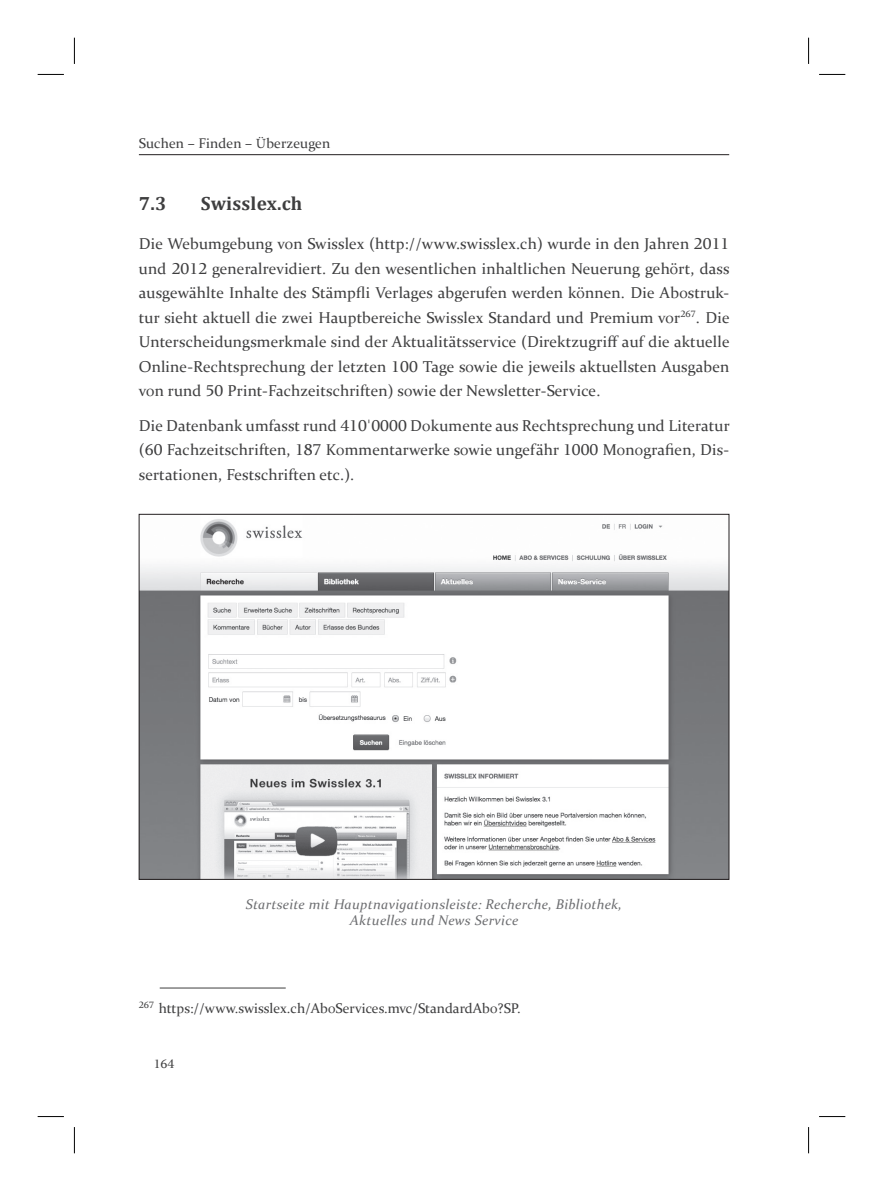
<style>
.page{position:relative;width:883px;height:1191px;background:#fff}
.page>*{position:absolute;margin:0;border:0;box-sizing:border-box;transform-origin:0 0}
.t1{font:700 19.25px "Cambria";letter-spacing:.01em;color:#3e3e3f}
.t2{font:15.75px/24.5px "Constantia";letter-spacing:.01em;color:#3e3e3f;text-align:justify}
.t3{font:14px "Constantia";color:#3e3e3f}
.t4{font:italic 14px/16.8px "Constantia";letter-spacing:.02em;color:#6c6d70;text-align:center}
.t5{font:12.25px "Constantia";color:#3e3e3f}
.s1{font-family:"Minion Pro"}
.s2{font-family:"Univers LT Std";font-weight:300}
</style>
<div class="page">
<hr style="left:139px;top:154px;width:590px;height:1px;background:#231f20">
<hr style="left:160px;top:987px;width:126px;height:1px;background:#3e3e3f">
<img style="left:141px;top:519px;width:586px;height:358px">
<svg style="left:38px;top:74px;width:26px;height:1px"></svg>
<svg style="left:819px;top:74px;width:26px;height:1px"></svg>
<svg style="left:38px;top:1116px;width:26px;height:1px"></svg>
<svg style="left:819px;top:1116px;width:26px;height:1px"></svg>
<svg style="left:74px;top:38px;width:1px;height:26px"></svg>
<svg style="left:74px;top:1127px;width:1px;height:26px"></svg>
<svg style="left:808px;top:38px;width:1px;height:26px"></svg>
<svg style="left:808px;top:1127px;width:1px;height:26px"></svg>
<p class="t3" style="left:139px;top:134px;width:193px">Suchen – Finden – <span class="s1">Ü</span>berzeugen</p>
<p class="t1" style="left:139px;top:191px;width:29px">7.3</p>
<p class="t1" style="left:201px;top:191px;width:103px">Swisslex.ch</p>
<p class="t2" style="left:139px;top:231px;width:592px">Die Webumgebung von Swisslex (http://www.swisslex.ch) wurde in den Jahren 2011 und 2012 generalrevidiert. Zu den wesentlichen inhaltlichen Neuerung gehört, dass ausgewählte Inhalte des Stämpfli Verlages abgerufen werden können. Die Abostruk&shy;tur sieht aktuell die zwei Hauptbereiche Swisslex Standard und Premium vor<sup>267</sup>. Die Unterscheidungsmerkmale sind der Aktualitätsservice (Direktzugriff auf die aktuelle Online-Rechtsprechung der letzten 100 Tage sowie die jeweils aktuellsten Ausgaben von rund 50 Print-Fachzeitschriften) sowie der Newsletter-Service.</p>
<p class="t2" style="left:139px;top:412px;width:592px">Die Datenbank umfasst rund 410<span class="s2">'</span>0000 Dokumente aus Rechtsprechung und Literatur (60 Fachzeitschriften, 187 Kommentarwerke sowie ungefähr 1000 Monografien, Dis&shy;sertationen, Festschriften etc.).</p>
<p class="t4" style="left:246px;top:894px;width:378px">Startseite mit Hauptnavigationsleiste: Recherche, Bibliothek,<br>Aktuelles und News Service</p>
<p class="t3" style="left:139px;top:998px;width:383px"><sup>267</sup> https://www.swisslex.ch/AboServices.mvc/StandardAbo?SP.</p>
<p class="t5" style="left:154px;top:1055px;width:22px">164</p>
</div>
